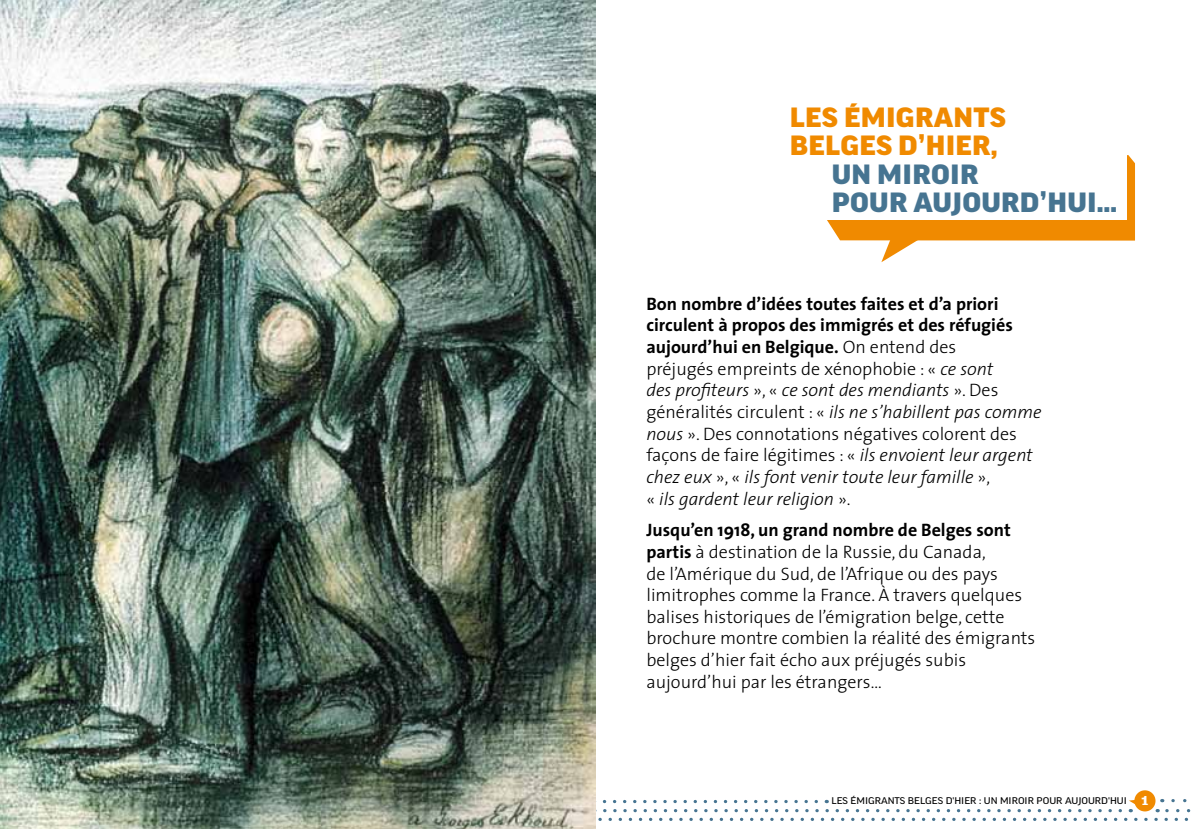
<style>
.page{position:relative;width:1191px;height:829px;background:#fff}
.page>*{position:absolute;margin:0;border:0;box-sizing:border-box;transform-origin:0 0}
.t1{font:900 expanded 26.78px/28px "Good OT";letter-spacing:.01em;color:#f08a00}
.t2{font:900 expanded 26.78px/28px "Good OT";letter-spacing:.01em;color:#467491}
.t3{font:italic 300 18.03px/21.7px "The Sans";color:#000}
.t4{font:300 18.03px/21.7px "The Sans";color:#000}
.t5{font:expanded 9.28px "Good OT";color:#000}
.s1{font-weight:700;font-style:normal}
.s2{font-style:normal}
.s3{font-weight:700}
.s4{font-weight:900;font-size:12.42px;color:#fff}
</style>
<div class="page">
<div style="left:1134px;top:790px;width:21px;height:21px;background:#f08a00;border-radius:50%"></div>
<svg style="left:596px;top:798px;width:595px;height:22px"></svg>
<svg style="left:827px;top:155px;width:308px;height:107px"></svg>
<div style="left:782px;top:97px;width:232px;height:65px;background:#fff"></div>
<img style="left:0;top:0;width:595px;height:828px">
<h1 class="t1" style="left:789px;top:103px;width:218px">LES ÉMIGRANTS<br>BELGES D’HIER,</h1>
<h1 class="t2" style="left:831px;top:161px;width:287px">UN MIROIR<br>POUR AUJOURD’HUI…</h1>
<p class="t3" style="left:646px;top:292px;width:396px"><span class="s1">Bon nombre d’idées toutes faites et d’a priori circulent à propos des immigrés et des réfugiés aujourd’hui en Belgique.</span> <span class="s2">On entend des<br>préjugés empreints de xénophobie : «</span> ce sont<br>des profiteurs <span class="s2">», «</span> ce sont des mendiants <span class="s2">». Des généralités circulent : «</span> ils ne s’habillent pas comme nous <span class="s2">». Des connotations négatives colorent des façons de faire légitimes : «</span> ils envoient leur argent chez eux <span class="s2">», «</span> ils font venir toute leur famille <span class="s2">»,<br>«</span> ils gardent leur religion <span class="s2">».</span></p>
<p class="t4" style="left:646px;top:518px;width:390px"><span class="s3">Jusqu’en 1918, un grand nombre de Belges sont partis</span> à destination de la Russie, du Canada,<br>de l’Amérique du Sud, de l’Afrique ou des pays limitrophes comme la France. À travers quelques balises historiques de l’émigration belge, cette brochure montre combien la réalité des émigrants belges d’hier fait écho aux préjugés subis aujourd’hui par les étrangers…</p>
<p class="t5" style="left:831px;top:795px;width:319px">LES ÉMIGRANTS BELGES D'HIER : UN MIROIR POUR AUJOURD'HUI <span class="s4">1</span></p>
</div>
